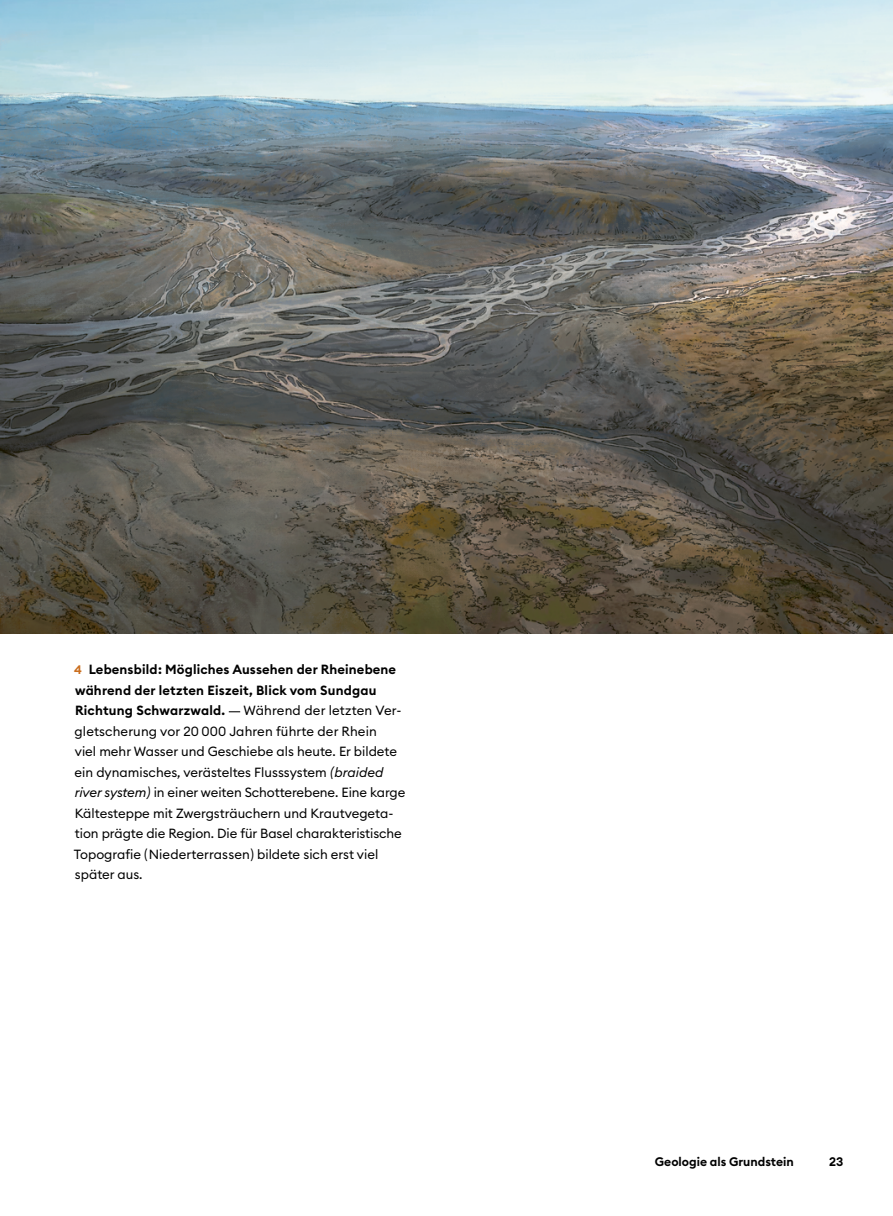
<style>
.page{position:relative;width:893px;height:1216px;background:#fff}
.page>*{position:absolute;margin:0;border:0;box-sizing:border-box;transform-origin:0 0}
.Abb_Legende_fett{font:13.12px/20.5px "Euclid Circular B";color:#000}
.Abb_Legende_fett-2{font:600 13.12px/20.5px "Euclid Circular B";letter-spacing:.01em;color:#000}
.t1{font:600 12.25px "Euclid Circular B";color:#000}
.s1{font-size:12.25px;color:#ca6e1e}
.s2{font-style:italic}
</style>
<div class="page">
<img style="left:0;top:0;width:893px;height:633px">
<p class="Abb_Legende_fett-2" style="left:74px;top:659px;width:323px"><span class="s1">4</span> Lebensbild: Mögliches Aussehen der Rheinebene während der letzten Eiszeit, Blick vom Sundgau<br>Richtung Schwarzwald.</p>
<p class="Abb_Legende_fett" style="left:74px;top:700px;width:333px;text-indent:170px">Während der letzten Ver&shy;gletscherung vor 20 000 Jahren führte der Rhein<br>viel mehr Wasser und Geschiebe als heute. Er bildete ein dynamisches, verästeltes Flusssystem <span class="s2">(braided river system)</span> in einer weiten Schotterebene. Eine karge Kältesteppe mit Zwergsträuchern und Krautvegeta&shy;tion prägte die Region. Die für Basel charakteristische Topografie (Niederterrassen) bildete sich erst viel später aus.</p>
<p class="t1" style="left:655px;top:1153px;width:140px">Geologie als Grundstein</p>
<p class="t1" style="left:829px;top:1153px;width:16px">23</p>
</div>
